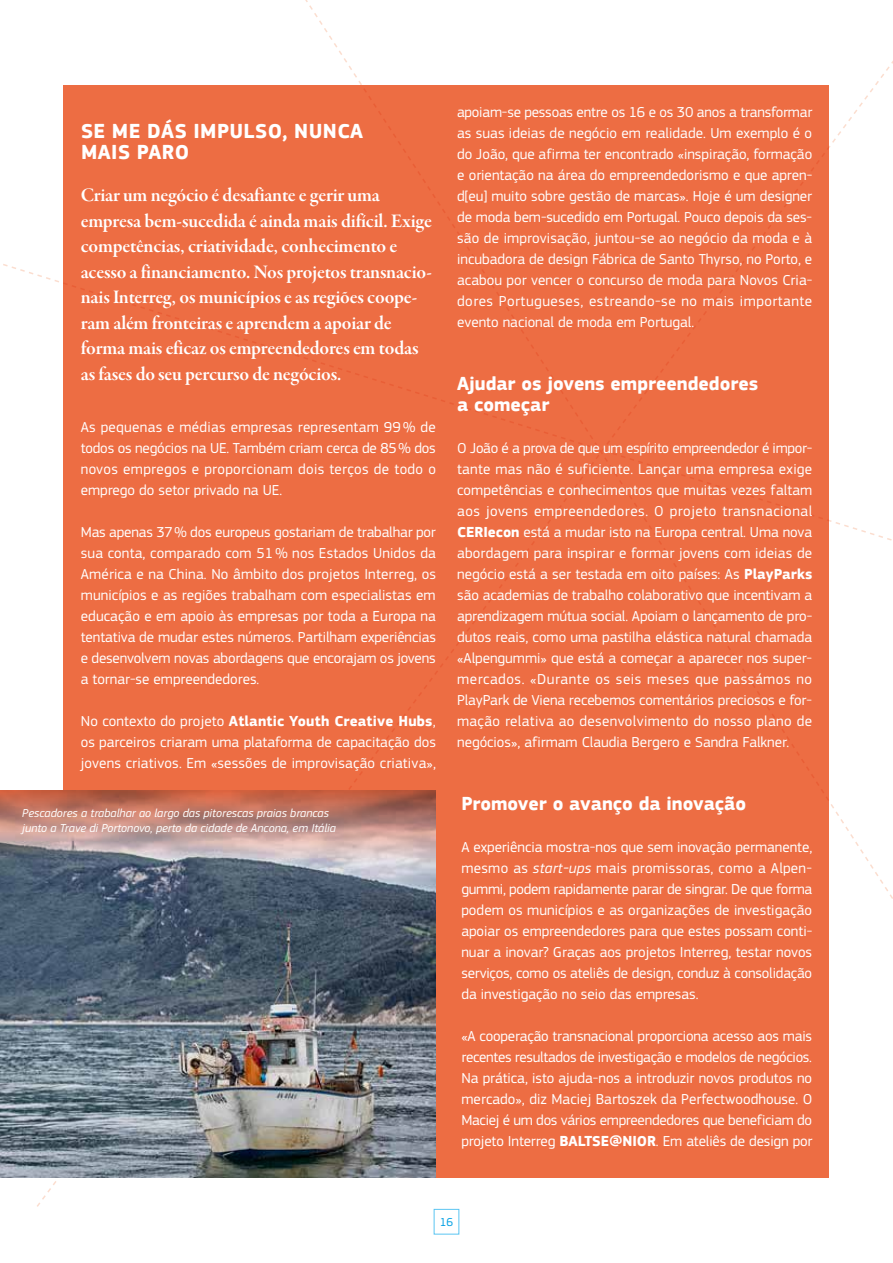
<style>
.page{position:relative;width:893px;height:1263px;background:#fff}
.page>*{position:absolute;margin:0;border:0;box-sizing:border-box;transform-origin:0 0}
.t1{font:700 21px/21px "EC Square Sans Pro";letter-spacing:.02em;color:#fff}
.t2{font:19.5px/25.5px "Garamond Premr Pro Smbd Subh";letter-spacing:-.01em;color:#fff}
.t3{font:700 19.5px/21px "EC Square Sans Pro";color:#fff}
.t4{font:15px/21px "EC Square Sans Pro";color:#fff;text-align:justify}
.t5{font:italic 12px/15px "EC Square Sans Pro";color:#fff}
.t6{font:12px "EC Square Sans Pro";color:#009fe3}
.s1{font-weight:700}
.s2{font-style:italic}
</style>
<div class="page">
<div style="left:64px;top:86px;width:765px;height:1092px;background:#ed6d43"></div>
<img style="left:0;top:876px;width:436px;height:302px">
<img style="left:0;top:791px;width:436px;height:85px">
<h1 class="t1" style="left:81px;top:121px;width:284px">SE ME DÁS IMPULSO, NUNCA<br>MAIS PARO</h1>
<p class="t2" style="left:81px;top:183px;width:353px">Criar um negócio é desafiante e gerir uma empresa bem-sucedida é ainda mais difícil. Exige competências, criatividade, conhecimento e acesso a financiamento. Nos projetos transnacio&shy;nais Interreg, os municípios e as regiões coope&shy;ram além fronteiras e aprendem a apoiar de forma mais eficaz os empreendedores em todas as fases do seu percurso de negócios.</p>
<p class="t4" style="left:81px;top:417px;width:357px">As pequenas e médias empresas representam 99 % de todos os negócios na UE. Também criam cerca de 85% dos novos empregos e proporcionam dois terços de todo o emprego do setor privado na UE.</p>
<p class="t4" style="left:81px;top:522px;width:357px">Mas apenas 37% dos europeus gostariam de trabalhar por sua conta, comparado com 51 % nos Estados Unidos da América e na China. No âmbito dos projetos Interreg, os municípios e as regiões trabalham com especialistas em educação e em apoio às empresas por toda a Europa na tentativa de mudar estes números. Partilham experiências e desenvolvem novas abordagens que encorajam os jovens a tornar-se empreendedores.</p>
<p class="t4" style="left:81px;top:711px;width:357px">No contexto do projeto <span class="s1">Atlantic Youth Creative Hubs</span>, os parceiros criaram uma plataforma de capacitação dos jovens criativos. Em «sessões de improvisação criativa»,</p>
<p class="t5" style="left:22px;top:805px;width:315px">Pescadores a trabalhar ao largo das pitorescas praias brancas junto a Trave di Portonovo, perto da cidade de Ancona, em Itália</p>
<p class="t4" style="left:457px;top:102px;width:357px">apoiam-se pessoas entre os 16 e os 30 anos a transformar as suas ideias de negócio em realidade. Um exemplo é o do João, que afirma ter encontrado «inspiração, formação e orientação na área do empreendedorismo e que apren&shy;d[eu] muito sobre gestão de marcas». Hoje é um designer de moda bem-sucedido em Portugal. Pouco depois da ses&shy;são de improvisação, juntou-se ao negócio da moda e à incubadora de design Fábrica de Santo Thyrso, no Porto, e acabou por vencer o concurso de moda para Novos Cria&shy;dores Portugueses, estreando-se no mais importante evento nacional de moda em Portugal.</p>
<h2 class="t3" style="left:457px;top:374px;width:303px">Ajudar os jovens empreendedores a começar</h2>
<p class="t4" style="left:457px;top:438px;width:357px">O João é a prova de que um espírito empreendedor é impor&shy;tante mas não é suficiente. Lançar uma empresa exige competências e conhecimentos que muitas vezes faltam aos jovens empreendedores. O projeto transnacional <span class="s1">CERIecon</span> está a mudar isto na Europa central. Uma nova abordagem para inspirar e formar jovens com ideias de negócio está a ser testada em oito países: As <span class="s1">PlayParks </span>são academias de trabalho colaborativo que incentivam a aprendizagem mútua social. Apoiam o lançamento de pro&shy;dutos reais, como uma pastilha elástica natural chamada «Alpengummi» que está a começar a aparecer nos super&shy;mercados. «Durante os seis meses que passámos no PlayPark de Viena recebemos comentários preciosos e for&shy;mação relativa ao desenvolvimento do nosso plano de negócios», afirmam Claudia Bergero e Sandra Falkner.</p>
<h2 class="t3" style="left:461px;top:794px;width:286px">Promover o avanço da inovação</h2>
<p class="t4" style="left:461px;top:837px;width:352px">A experiência mostra-nos que sem inovação permanente, mesmo as <span class="s2">start-ups</span> mais promissoras, como a Alpen&shy;gummi, podem rapidamente parar de singrar. De que forma podem os municípios e as organizações de investigação apoiar os empreendedores para que estes possam conti&shy;nuar a inovar? Graças aos projetos Interreg, testar novos serviços, como os ateliês de design, conduz à consolidação da investigação no seio das empresas.</p>
<p class="t4" style="left:461px;top:1026px;width:353px">«A cooperação transnacional proporciona acesso aos mais recentes resultados de investigação e modelos de negócios.<br>Na prática, isto ajuda-nos a introduzir novos produtos no mercado», diz Maciej Bartoszek da Perfectwoodhouse. O Maciej é um dos vários empreendedores que beneficiam do projeto Interreg <span class="s1">BALTSE@NIOR</span>. Em ateliês de design por</p>
<p class="t6" style="left:440px;top:1215px;width:15px">16</p>
</div>
